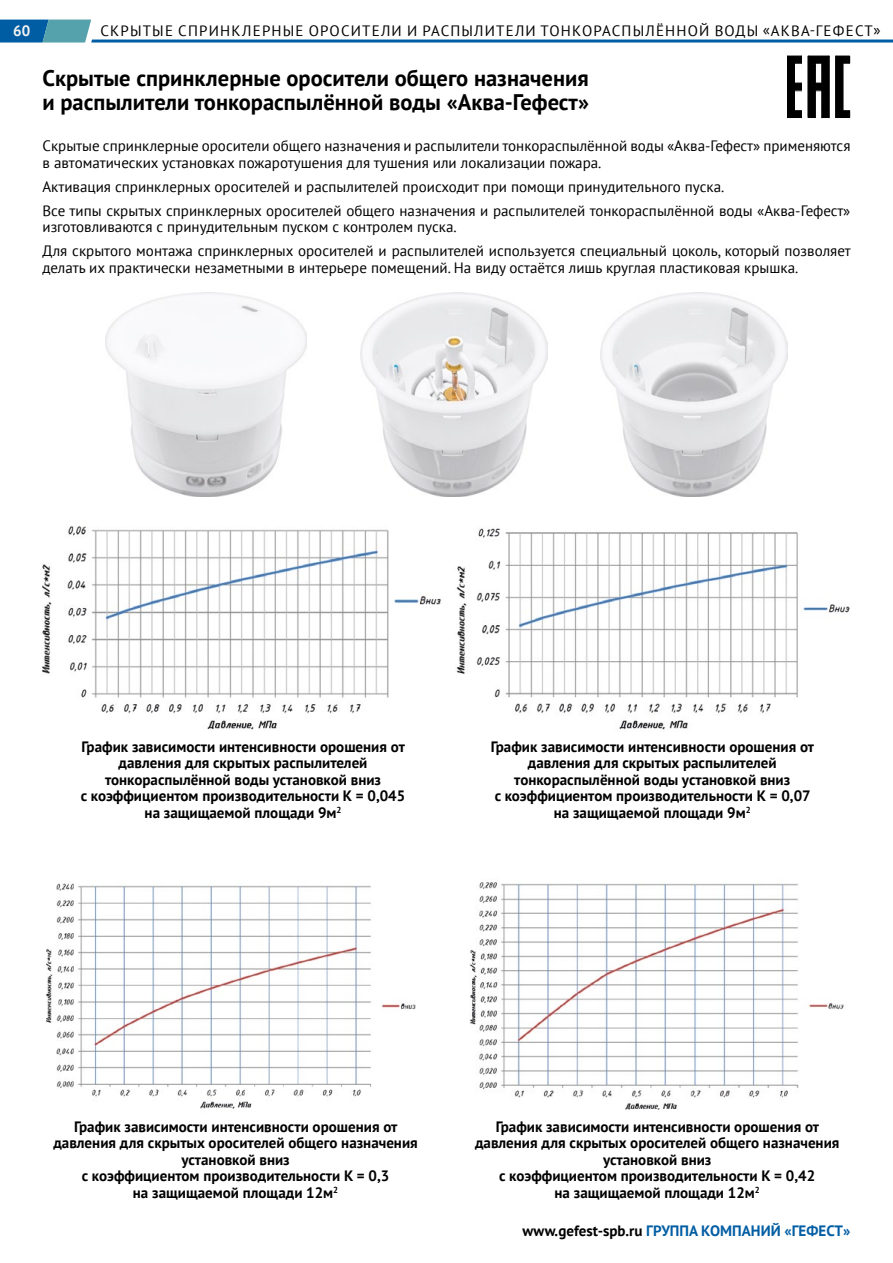
<style>
.page{position:relative;width:893px;height:1263px;background:#fff}
.page>*{position:absolute;margin:0;border:0;box-sizing:border-box;transform-origin:0 0}
.t1{font:700 22.5px/24px "PT Sans";color:#000}
.t2{font:15px/24px "PT Sans";color:#000}
.t3{font:700 15px/16.5px "PT Sans";color:#000;text-align:center}
.t4{font:700 15px "PT Sans";color:#005da3}
.t5{font:700 15px "PT Sans";color:#f5f4f4}
.s1{color:#000}
</style>
<div class="page">
<img style="left:788px;top:55px;width:62px;height:64px">
<svg style="left:0;top:20px;width:893px;height:23px"></svg>
<img style="left:360px;top:293px;width:187px;height:204px">
<img style="left:105px;top:293px;width:202px;height:204px">
<img style="left:601px;top:293px;width:187px;height:204px">
<img style="left:46px;top:883px;width:370px;height:226px">
<img style="left:43px;top:526px;width:398px;height:204px">
<img style="left:469px;top:882px;width:375px;height:228px">
<img style="left:456px;top:528px;width:394px;height:202px">
<p class="t5" style="left:13px;top:21px;width:19px">60</p>
<p class="t2" style="left:100px;top:18px;width:21px">Скрытые</p>
<p class="t2" style="left:178px;top:18px;width:12px">спринклерные</p>
<p class="t2" style="left:309px;top:18px;width:12px">оросители</p>
<p class="t2" style="left:407px;top:18px;width:27px">и распылители</p>
<p class="t2" style="left:541px;top:18px;width:12px">тонкораспылённой</p>
<p class="t2" style="left:715px;top:18px;width:12px">воды</p>
<p class="t2" style="left:763px;top:18px;width:28px">«Аква</p>
<p class="t2" style="left:810px;top:18px;width:25px">-Гефест</p>
<p class="t2" style="left:873px;top:17px;width:9px">»</p>
<h1 class="t1" style="left:43px;top:66px;width:548px">Скрытые спринклерные оросители общего назначения и распылители тонкораспылённой воды «Аква-Гефест»</h1>
<p class="t2" style="left:43px;top:137px;width:809px;line-height:16.5px">Скрытые спринклерные оросители общего назначения и распылители тонкораспылённой воды «Аква-Гефест» применяются в автоматических установках пожаротушения для тушения или локализации пожара.</p>
<p class="t2" style="left:43px;top:174px;width:809px">Активация спринклерных оросителей и распылителей происходит при помощи принудительного пуска.<br>Все типы скрытых спринклерных оросителей общего назначения и распылителей тонкораспылённой воды «Аква-Гефест»</p>
<p class="t2" style="left:43px;top:214px;width:810px">изготовливаются с принудительным пуском с контролем пуска.<br>Для скрытого монтажа спринклерных оросителей и распылителей используется специальный цоколь, который позволяет</p>
<p class="t2" style="left:43px;top:255px;width:757px">делать их практически незаметными в интерьере помещений. На виду остаётся лишь круглая пластиковая крышка.</p>
<p class="t3" style="left:81px;top:738px;width:326px">График зависимости интенсивности орошения от давления для скрытых распылителей тонкораспылённой воды установкой вниз<br>с коэффициентом производительности К = 0,045 на защищаемой площади 9м<sup>2</sup></p>
<p class="t3" style="left:491px;top:738px;width:325px">График зависимости интенсивности орошения от давления для скрытых распылителей тонкораспылённой воды установкой вниз<br>с коэффициентом производительности К = 0,07 на защищаемой площади 9м<sup>2</sup></p>
<p class="t3" style="left:53px;top:1118px;width:366px">График зависимости интенсивности орошения от давления для скрытых оросителей общего назначения установкой вниз<br>с коэффициентом производительности К = 0,3<br>на защищаемой площади 12м<sup>2</sup></p>
<p class="t3" style="left:475px;top:1118px;width:366px">График зависимости интенсивности орошения от давления для скрытых оросителей общего назначения установкой вниз<br>с коэффициентом производительности К = 0,42<br>на защищаемой площади 12м<sup>2</sup></p>
<p class="t4" style="left:522px;top:1220px;width:330px"><span class="s1">www.gefest-spb.ru</span> ГРУППА КОМПАНИЙ «ГЕФЕСТ»</p>
</div>
